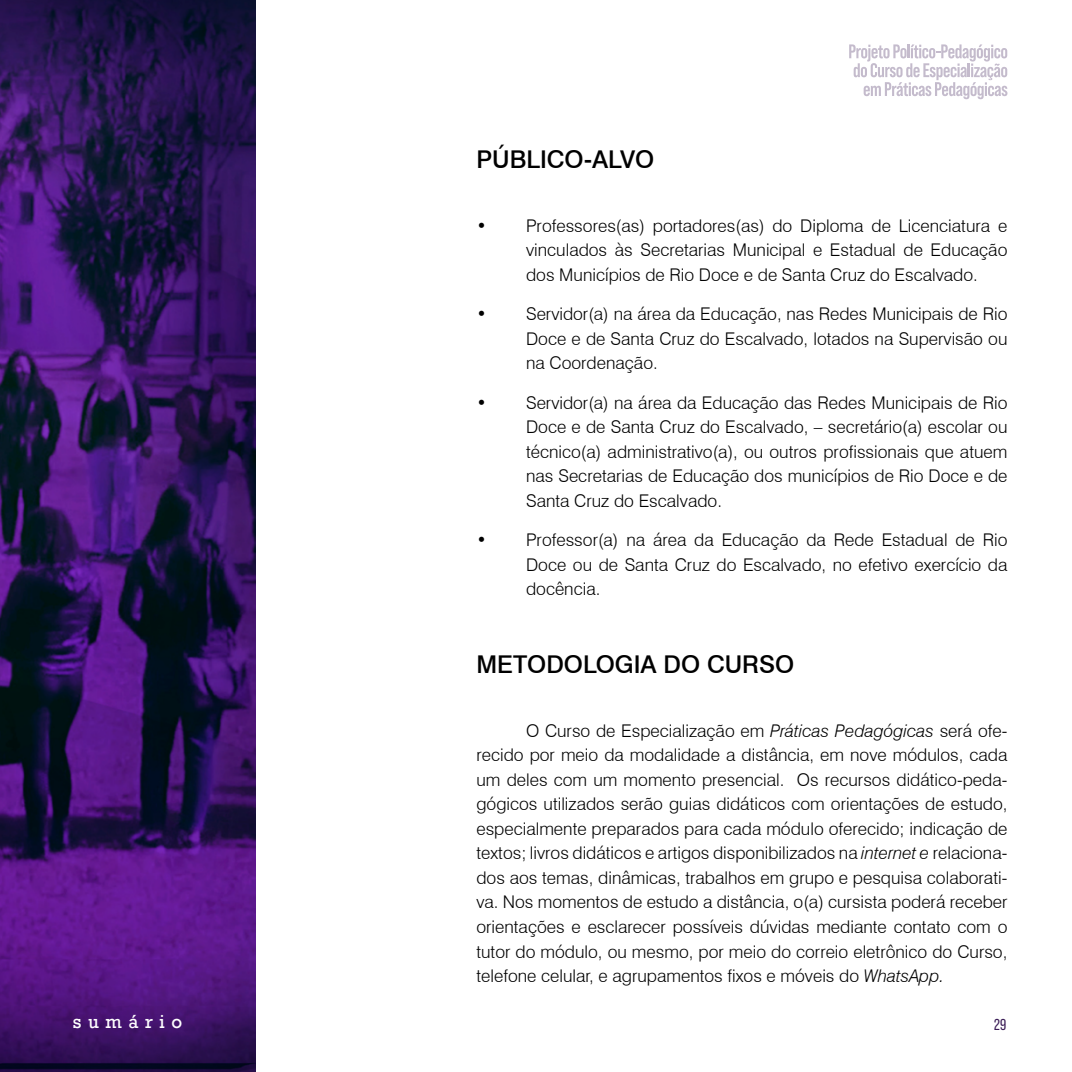
<style>
.page{position:relative;width:1072px;height:1072px;background:#fff}
.page>*{position:absolute;margin:0;border:0;box-sizing:border-box;transform-origin:0 0}
.Título_1{font:500 24.5px "Swiss 721 BT";color:#000}
.Parágrafo{font:300 17.5px/24.5px "Swiss 721 BT";color:#000;text-align:justify}
.t1{font:17.5px "Rockwell";letter-spacing:.375em;color:#fff}
.t2{font:15.75px "Bebas Neue Pro";color:#3a1c55}
.s1{font-style:italic}
</style>
<div class="page">
<img style="left:0;top:0;width:255px;height:1071px">
<svg style="left:849px;top:44px;width:158px;height:55px"></svg>
<h2 class="Título_1" style="left:476px;top:144px;width:179px">PÚBLICO-ALVO</h2>
<p class="Parágrafo" style="left:526px;top:213px;width:483px;text-indent:-50px">• Professores(as) portadores(as) do Diploma de Licenciatura e vinculados às Secretarias Municipal e Estadual de Educação dos Municípios de Rio Doce e de Santa Cruz do Escalvado.</p>
<p class="Parágrafo" style="left:526px;top:301px;width:483px;text-indent:-50px">• Servidor(a) na área da Educação, nas Redes Municipais de Rio Doce e de Santa Cruz do Escalvado, lotados na Supervisão ou na Coordenação.</p>
<p class="Parágrafo" style="left:526px;top:390px;width:483px;text-indent:-50px">• Servidor(a) na área da Educação das Redes Municipais de Rio Doce e de Santa Cruz do Escalvado, – secretário(a) escolar ou técnico(a) administrativo(a), ou outros profissionais que atuem nas Secretarias de Educação dos municípios de Rio Doce e de Santa Cruz do Escalvado.</p>
<p class="Parágrafo" style="left:526px;top:527px;width:483px;text-indent:-50px">• Professor(a) na área da Educação da Rede Estadual de Rio Doce ou de Santa Cruz do Escalvado, no efetivo exercício da docência.</p>
<h2 class="Título_1" style="left:476px;top:649px;width:319px">METODOLOGIA DO CURSO</h2>
<p class="Parágrafo" style="left:476px;top:718px;width:532px;text-indent:50px">O Curso de Especialização em <span class="s1">Práticas Pedagógicas</span> será ofe&shy;recido por meio da modalidade a distância, em nove módulos, cada um deles com um momento presencial. Os recursos didático-peda&shy;gógicos utilizados serão guias didáticos com orientações de estudo, especialmente preparados para cada módulo oferecido; indicação de textos; livros didáticos e artigos disponibilizados na <span class="s1">internet e</span> relaciona&shy;dos aos temas, dinâmicas, trabalhos em grupo e pesquisa colaborati&shy;va. Nos momentos de estudo a distância, o(a) cursista poderá receber orientações e esclarecer possíveis dúvidas mediante contato com o tutor do módulo, ou mesmo, por meio do correio eletrônico do Curso, telefone celular, e agrupamentos fixos e móveis do <span class="s1">WhatsApp.</span></p>
<p class="t1" style="left:73px;top:1011px;width:111px">sumário</p>
<p class="t2" style="left:994px;top:1016px;width:14px">29</p>
</div>
